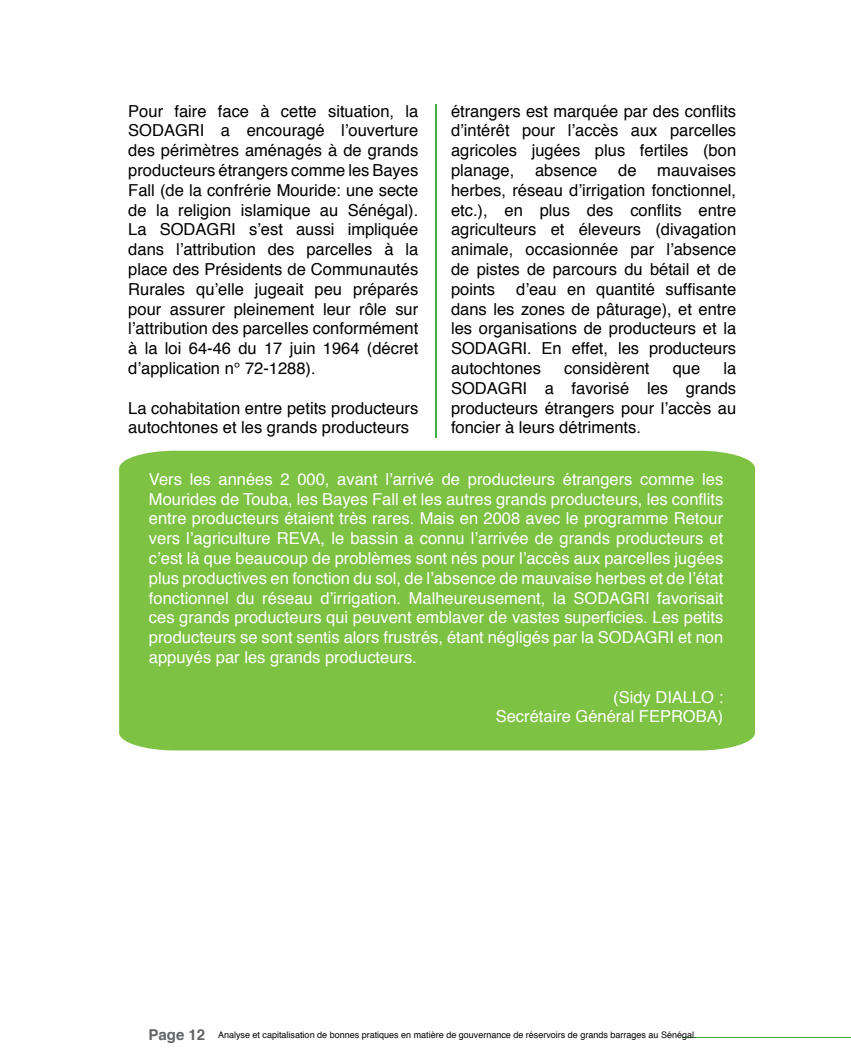
<style>
.page{position:relative;width:851px;height:1063px;background:#fff}
.page>*{position:absolute;margin:0;border:0;box-sizing:border-box;transform-origin:0 0}
.t1{font:16.5px/19.8px "Helvetica";color:#000;text-align:justify}
.t2{font:16.5px/19.8px "Helvetica";color:#fff;text-align:justify}
.t3{font:9px "Helvetica";color:#000}
.s1{font-weight:700;font-size:15px;color:#636466}
</style>
<div class="page">
<hr style="left:435px;top:104px;width:2px;height:334px;background:#41ad49">
<div style="left:119px;top:451px;width:636px;height:299px;background:#7dc242"></div>
<hr style="left:682px;top:1037px;width:168px;height:1px;background:#41ad49">
<p class="t1" style="left:128px;top:101px;width:291px">Pour faire face à cette situation, la SODAGRI a encouragé l’ouverture des périmètres aménagés à de grands producteurs étrangers comme les Bayes Fall (de la confrérie Mouride: une secte de la religion islamique au Sénégal).<br>La SODAGRI s’est aussi impliquée dans l’attribution des parcelles à la place des Présidents de Communautés Rurales qu’elle jugeait peu préparés pour assurer pleinement leur rôle sur l’attribution des parcelles conformément à la loi 64-46 du 17 juin 1964 (décret d’application n° 72-1288).</p>
<p class="t1" style="left:128px;top:398px;width:291px">La cohabitation entre petits producteurs autochtones et les grands producteurs</p>
<p class="t1" style="left:451px;top:101px;width:286px">étrangers est marquée par des conflits d’intérêt pour l’accès aux parcelles agricoles jugées plus fertiles (bon planage,</p>
<p class="t1" style="left:535px;top:161px;width:64px">absence</p>
<p class="t1" style="left:618px;top:161px;width:20px">de</p>
<p class="t1" style="left:451px;top:161px;width:286px;text-indent:206px">mauvaises herbes, réseau d’irrigation fonctionnel, etc.), en plus des conflits entre agriculteurs et éleveurs (divagation animale, occasionnée par l’absence de pistes de parcours du bétail et de points</p>
<p class="t1" style="left:451px;top:280px;width:286px;text-indent:65px">d’eau en quantité suffisante dans les zones de pâturage), et entre les organisations de producteurs et la SODAGRI. En effet, les producteurs autochtones</p>
<p class="t1" style="left:564px;top:359px;width:87px">considèrent</p>
<p class="t1" style="left:672px;top:359px;width:29px">que</p>
<p class="t1" style="left:451px;top:359px;width:287px;text-indent:272px">la SODAGRI a favorisé les grands producteurs étrangers pour l’accès au foncier à leurs détriments.</p>
<p class="t2" style="left:149px;top:470px;width:576px">Vers les années 2 000, avant l’arrivé de producteurs étrangers comme les Mourides de Touba, les Bayes Fall et les autres grands producteurs, les conflits entre producteurs étaient très rares. Mais en 2008 avec le programme Retour vers l’agriculture REVA, le bassin a connu l’arrivée de grands producteurs et c’est là que beaucoup de problèmes sont nés pour l’accès aux parcelles jugées plus productives en fonction du sol, de l’absence de mauvaise herbes et de l’état fonctionnel du réseau d’irrigation. Malheureusement, la SODAGRI favorisait ces grands producteurs qui peuvent emblaver de vastes superficies. Les petits producteurs se sont sentis alors frustrés, étant négligés par la SODAGRI et non appuyés par les grands producteurs.</p>
<p class="t2" style="left:495px;top:687px;width:229px;text-align:right">(Sidy DIALLO :<br>Secrétaire Général FEPROBA)</p>
<p class="t3" style="left:148px;top:1028px;width:549px"><span class="s1">Page 12</span> Analyse et capitalisation de bonnes pratiques en matière de gouvernance de réservoirs de grands barrages au Sénégal.</p>
</div>
